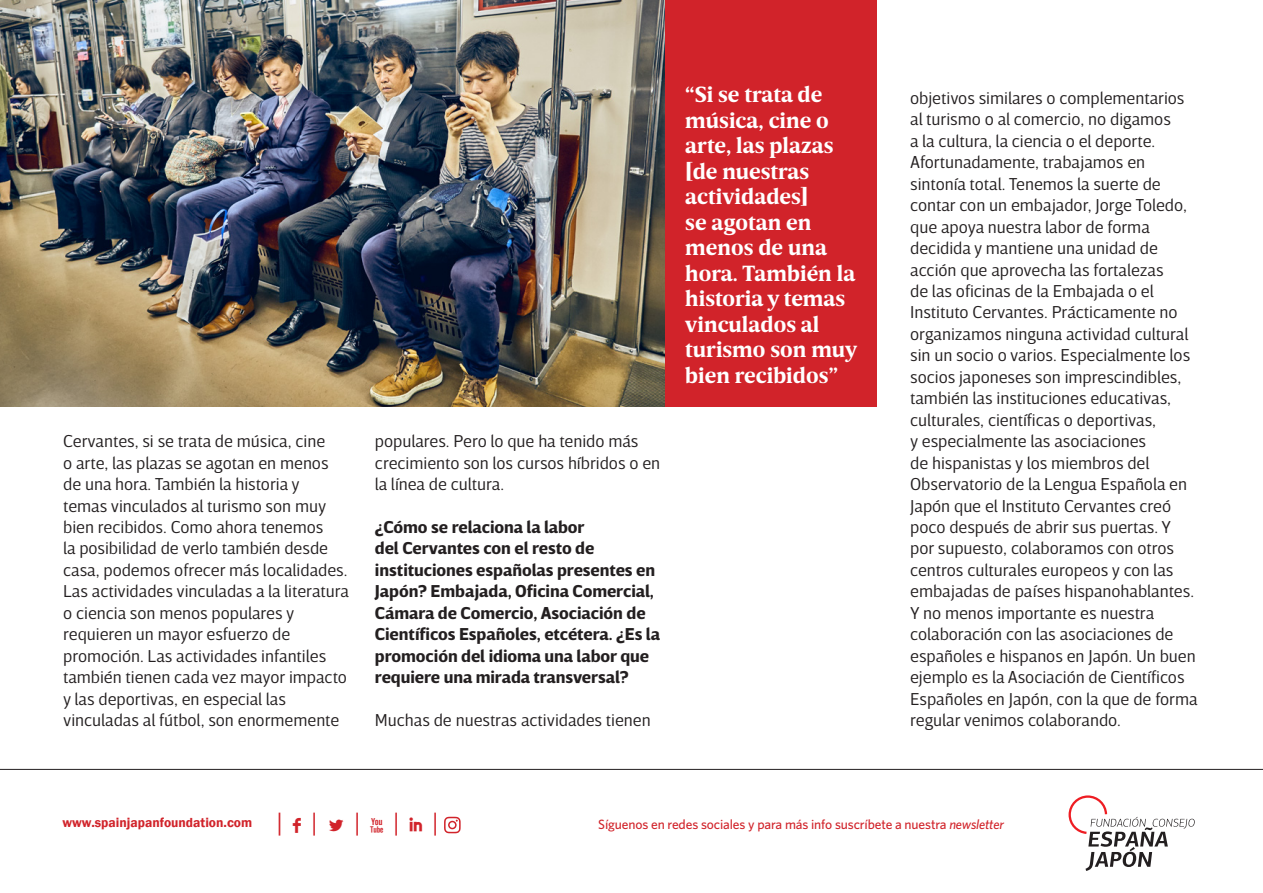
<style>
.page{position:relative;width:1263px;height:893px;background:#fff}
.page>*{position:absolute;margin:0;border:0;box-sizing:border-box;transform-origin:0 0}
.t1{font:24.45px "Socialico";color:#d1232a}
.t2{font:24.45px "News Gothic";color:#d1232a}
.texto_normal{font:700 22.5px/25.5px "Breve News";color:#fff}
.R{font:300 17.55px/21.5px "Breve Sans Text";letter-spacing:-.005em;color:#231f20}
.t3{font:700 17.55px/21.5px "Breve Sans Text";letter-spacing:-.005em;color:#231f20}
.t4{font:500 13.5px "Whitney HTF";letter-spacing:-.01em;color:#d1232a}
.t5{font:600 13.5px "Franklin Gothic";color:#d1232a}
.s1{font-family:"News Gothic"}
.s2{font-style:italic}
</style>
<div class="page">
<svg style="left:1068px;top:795px;width:127px;height:76px"></svg>
<svg style="left:444px;top:817px;width:17px;height:16px"></svg>
<hr style="left:0;top:769px;width:1263px;height:1px;background:#231f20">
<div style="left:199px;top:0;width:677px;height:406px;background:#d1232a"></div>
<img style="left:0;top:0;width:664px;height:406px">
<p class="R" style="left:63px;top:431px;width:288px">Cervantes, si se trata de música, cine<br>o arte, las plazas se agotan en menos de una hora. También la historia y<br>temas vinculados al turismo son muy bien recibidos. Como ahora tenemos<br>la posibilidad de verlo también desde casa, podemos ofrecer más localidades.<br>Las actividades vinculadas a la literatura o ciencia son menos populares y requieren un mayor esfuerzo de promoción. Las actividades infantiles también tienen cada vez mayor impacto y las deportivas, en especial las vinculadas al fútbol, son enormemente</p>
<p class="R" style="left:375px;top:431px;width:287px">populares. Pero lo que ha tenido más crecimiento son los cursos híbridos o en la línea de cultura.</p>
<p class="t3" style="left:375px;top:517px;width:287px">¿Cómo se relaciona la labor<br>del Cervantes con el resto de instituciones españolas presentes en Japón? Embajada, Oficina Comercial, Cámara de Comercio, Asociación de Científicos Españoles, etcétera. ¿Es la promoción del idioma una labor que requiere una mirada transversal?</p>
<p class="R" style="left:375px;top:709px;width:277px">Muchas de nuestras actividades tienen</p>
<p class="texto_normal" style="left:685px;top:83px;width:174px">“Si se trata de música, cine o arte, las plazas [de nuestras actividades]<br>se agotan en menos de una hora. También la historia y temas vinculados al turismo son muy bien recibidos”</p>
<p class="R" style="left:910px;top:87px;width:289px">objetivos similares o complementarios al turismo o al comercio, no digamos<br>a la cultura, la ciencia o el deporte.<br>Afortunadamente, trabajamos en sintonía total. Tenemos la suerte de contar con un embajador, Jorge Toledo, que apoya nuestra labor de forma decidida y mantiene una unidad de acción que aprovecha las fortalezas<br>de las oficinas de la Embajada o el Instituto Cervantes. Prácticamente no organizamos ninguna actividad cultural sin un socio o varios. Especialmente los socios japoneses son imprescindibles, también las instituciones educativas, culturales, científicas o deportivas,<br>y especialmente las asociaciones<br>de hispanistas y los miembros del Observatorio de la Lengua Española en Japón que el Instituto Cervantes creó poco después de abrir sus puertas. Y por supuesto, colaboramos con otros centros culturales europeos y con las embajadas de países hispanohablantes.<br>Y no menos importante es nuestra colaboración con las asociaciones de españoles e hispanos en Japón. Un buen ejemplo es la Asociación de Científicos Españoles en Japón, con la que de forma regular venimos colaborando.</p>
<p class="t5" style="left:63px;top:815px;width:191px">www.spainjapanfoundation.com</p>
<h1 class="t1" style="left:292px;top:811px;width:152px">F<span class="s1">|</span>L<span class="s1">|</span>X<span class="s1">|</span>I<span class="s1">|</span></h1>
<h1 class="t2" style="left:273px;top:808px;width:14px">|</h1>
<p class="t4" style="left:598px;top:816px;width:407px">Síguenos en redes sociales y para más info suscríbete a nuestra <span class="s2">newsletter</span></p>
</div>
